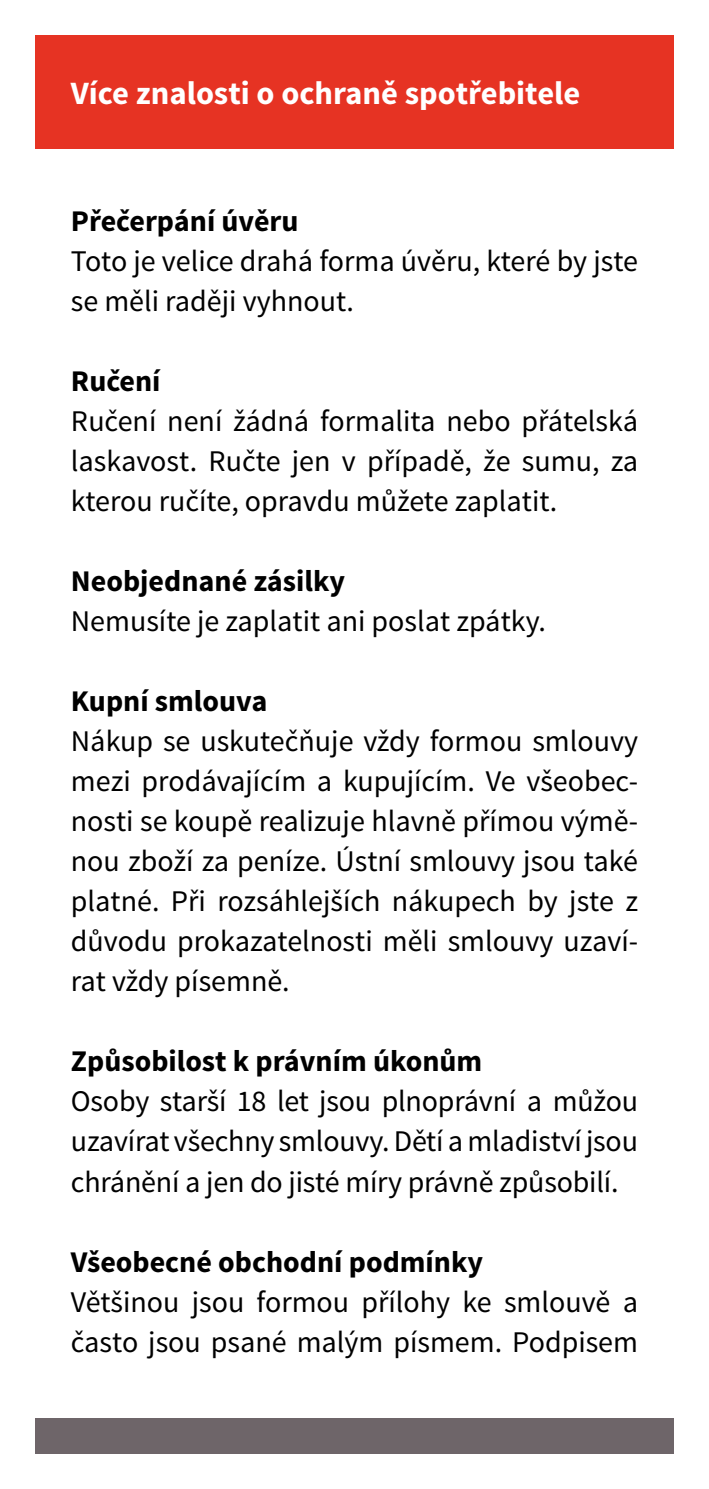
<style>
.page{position:relative;width:709px;height:1489px;background:#fff}
.page>*{position:absolute;margin:0;border:0;box-sizing:border-box;transform-origin:0 0}
.t1{font:700 32.5px "Source Sans Pro";color:#fff}
.P__Fließtext{font:30px/40px "Source Sans Pro";color:#000;text-align:justify}
.H2__Zwischenübersch{font:700 30px "Source Sans Pro";color:#000}
</style>
<div class="page">
<div style="left:35px;top:1417px;width:638px;height:36px;background:#6e6569"></div>
<div style="left:35px;top:35px;width:638px;height:114px;background:#e63323"></div>
<p class="t1" style="left:71px;top:73px;width:511px">Více znalosti o ochraně spotřebitele</p>
<h2 class="H2__Zwischenübersch" style="left:71px;top:202px;width:229px">Přečerpání úvěru</h2>
<p class="P__Fließtext" style="left:71px;top:241px;width:568px">Toto je velice drahá forma úvěru, které by jste se měli raději vyhnout.</p>
<h2 class="H2__Zwischenübersch" style="left:71px;top:362px;width:91px">Ručení</h2>
<p class="P__Fließtext" style="left:71px;top:401px;width:568px">Ručení není žádná formalita nebo přátelská laskavost. Ručte jen v případě, že sumu, za kterou ručíte, opravdu můžete zaplatit.</p>
<h2 class="H2__Zwischenübersch" style="left:71px;top:562px;width:276px">Neobjednané zásilky</h2>
<p class="P__Fließtext" style="left:71px;top:601px;width:477px">Nemusíte je zaplatit ani poslat zpátky.</p>
<h2 class="H2__Zwischenübersch" style="left:71px;top:682px;width:198px">Kupní smlouva</h2>
<p class="P__Fließtext" style="left:71px;top:721px;width:568px">Nákup se uskutečňuje vždy formou smlouvy mezi prodávajícím a kupujícím. Ve všeobec&shy;nosti se koupě realizuje hlavně přímou výmě&shy;nou zboží za peníze. Ústní smlouvy jsou také platné. Při rozsáhlejších nákupech by jste z důvodu prokazatelnosti měli smlouvy uzaví&shy;rat vždy písemně.</p>
<h2 class="H2__Zwischenübersch" style="left:71px;top:1042px;width:413px">Způsobilost k právním úkonům</h2>
<p class="P__Fließtext" style="left:71px;top:1081px;width:568px">Osoby starší 18 let jsou plnoprávní a můžou uzavírat všechny smlouvy. Dětí a mladiství jsou chránění a jen do jisté míry právně způsobilí.</p>
<h2 class="H2__Zwischenübersch" style="left:71px;top:1242px;width:414px">Všeobecné obchodní podmínky</h2>
<p class="P__Fließtext" style="left:71px;top:1281px;width:568px">Většinou jsou formou přílohy ke smlouvě a často jsou psané malým písmem. Podpisem</p>
</div>
